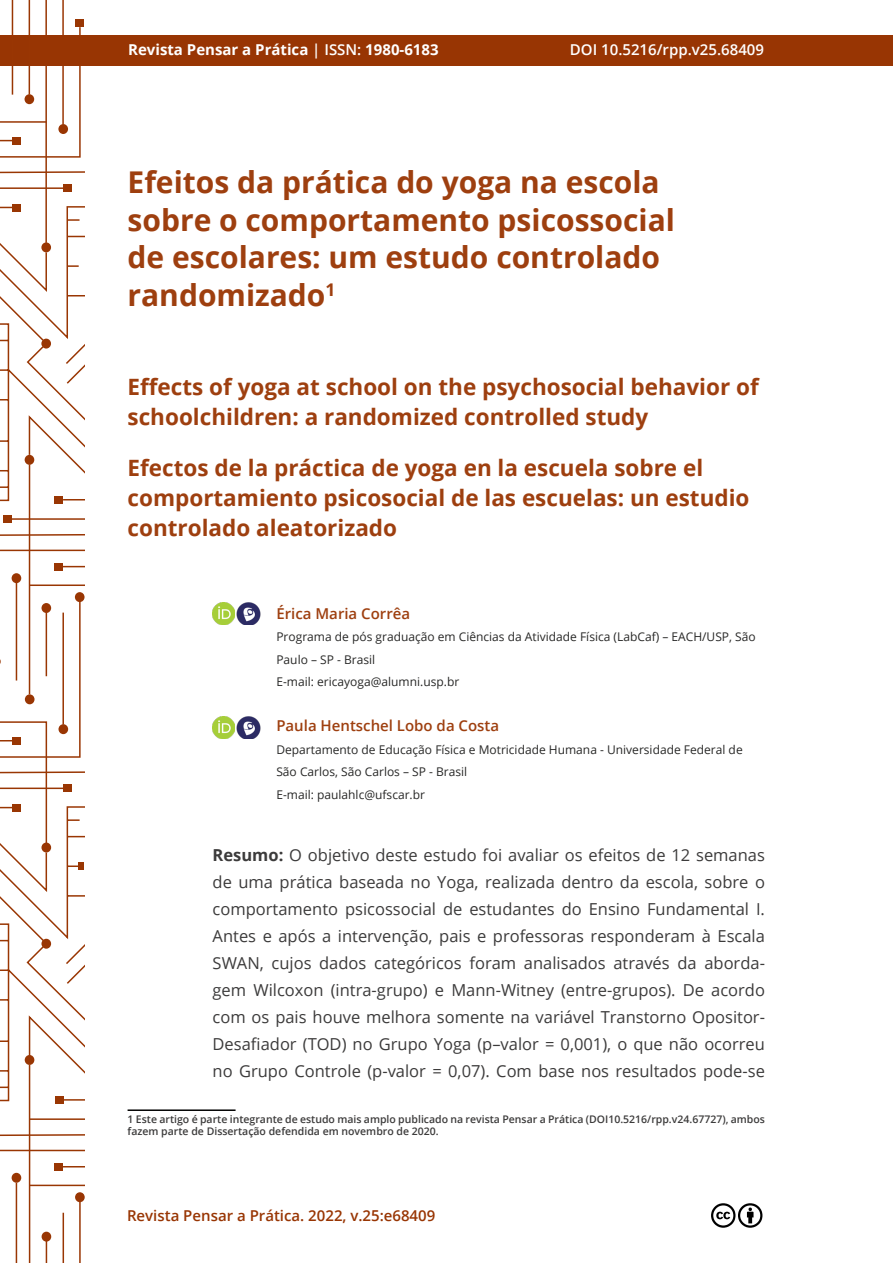
<style>
.page{position:relative;width:893px;height:1263px;background:#fff}
.page>*{position:absolute;margin:0;border:0;box-sizing:border-box;transform-origin:0 0}
.t1{font:700 30px/37.5px "Open Sans";color:#9e3f0f}
.t2{font:700 22.5px/30px "Open Sans";color:#9e3f0f}
.t3{font:16.5px/27px "Open Sans";color:#3c3b3b;text-align:justify}
.t4{font:600 15px "Open Sans";color:#9e3f0f}
.t5{font:600 15px "Open Sans";color:#983503}
.t6{font:700 15px "Open Sans";color:#fff}
.t7{font:600 15px "Open Sans";color:#fff}
.t8{font:12px/22.5px "Open Sans";color:#282827}
.t9{font:600 10.5px/12.6px "Open Sans";color:#3c3b3b}
.s1{font-weight:600}
.s2{font-weight:700}
</style>
<div class="page">
<div style="left:0;top:35px;width:893px;height:30px;background:#983503"></div>
<hr style="left:12px;top:1px;width:1px;height:94px;background:#993603">
<hr style="left:29px;top:1px;width:1px;height:94px;background:#993603">
<hr style="left:45px;top:1px;width:2px;height:242px;background:#993603">
<hr style="left:62px;top:1px;width:2px;height:123px;background:#993603">
<svg style="left:0;top:26px;width:84px;height:94px"></svg>
<div style="left:76px;top:19px;width:8px;height:8px;background:#993603"></div>
<svg style="left:0;top:120px;width:84px;height:203px"></svg>
<svg style="left:0;top:323px;width:84px;height:398px"></svg>
<svg style="left:0;top:721px;width:84px;height:541px"></svg>
<div style="left:42px;top:1232px;width:9px;height:9px;background:#993603;border-radius:50%"></div>
<svg style="left:0;top:923px;width:84px;height:314px"></svg>
<div style="left:79px;top:862px;width:5px;height:8px;background:#993603"></div>
<svg style="left:711px;top:1203px;width:52px;height:25px"></svg>
<hr style="left:128px;top:1109px;width:108px;height:2px;background:#000">
<img style="left:213px;top:603px;width:20px;height:22px">
<img style="left:233px;top:603px;width:28px;height:22px">
<img style="left:213px;top:717px;width:20px;height:22px">
<img style="left:233px;top:717px;width:28px;height:22px">
<p class="t6" style="left:128px;top:39px;width:312px">Revista Pensar a Prática <span class="s1">| ISSN:</span> 1980-6183</p>
<p class="t7" style="left:570px;top:39px;width:196px">DOI 10.5216/rpp.v25.68409</p>
<h1 class="t1" style="left:128px;top:163px;width:549px">Efeitos da prática do yoga na escola sobre o comportamento psicossocial de escolares: um estudo controlado randomizado<sup>1</sup></h1>
<h2 class="t2" style="left:128px;top:371px;width:633px">Effects of yoga at school on the psychosocial behavior of schoolchildren: a randomized controlled study</h2>
<h2 class="t2" style="left:128px;top:452px;width:623px">Efectos de la práctica de yoga en la escuela sobre el comportamiento psicosocial de las escuelas: un estudio controlado aleatorizado</h2>
<p class="t4" style="left:276px;top:603px;width:135px">Érica Maria Corrêa</p>
<p class="t8" style="left:276px;top:625px;width:481px">Programa de pós graduação em Ciências da Atividade Física (LabCaf) – EACH/USP, São<br>Paulo – SP - Brasil<br>E-mail: ericayoga@alumni.usp.br</p>
<p class="t4" style="left:276px;top:715px;width:224px">Paula Hentschel Lobo da Costa</p>
<p class="t8" style="left:276px;top:738px;width:468px">Departamento de Educação Física e Motricidade Humana - Universidade Federal de<br>São Carlos, São Carlos – SP - Brasil<br>E-mail: paulahlc@ufscar.br</p>
<p class="t3" style="left:213px;top:841px;width:554px"><span class="s2">Resumo:</span> O objetivo deste estudo foi avaliar os efeitos de 12 semanas de uma prática baseada no Yoga, realizada dentro da escola, sobre o comportamento psicossocial de estudantes do Ensino Fundamental I.<br>Antes e após a intervenção, pais e professoras responderam à Escala SWAN, cujos dados categóricos foram analisados através da aborda&shy;gem Wilcoxon (intra-grupo) e Mann-Witney (entre-grupos). De acordo com os pais houve melhora somente na variável Transtorno Opositor-Desafiador (TOD) no Grupo Yoga (p–valor = 0,001), o que não ocorreu no Grupo Controle (p-valor = 0,07). Com base nos resultados pode-se</p>
<p class="t9" style="left:128px;top:1112px;width:639px">1 Este artigo é parte integrante de estudo mais amplo publicado na revista Pensar a Prática (DOI10.5216/rpp.v24.67727), ambos fazem parte de Dissertação defendida em novembro de 2020.</p>
<p class="t5" style="left:127px;top:1205px;width:310px">Revista Pensar a Prática. 2022, v.25:e68409</p>
</div>
